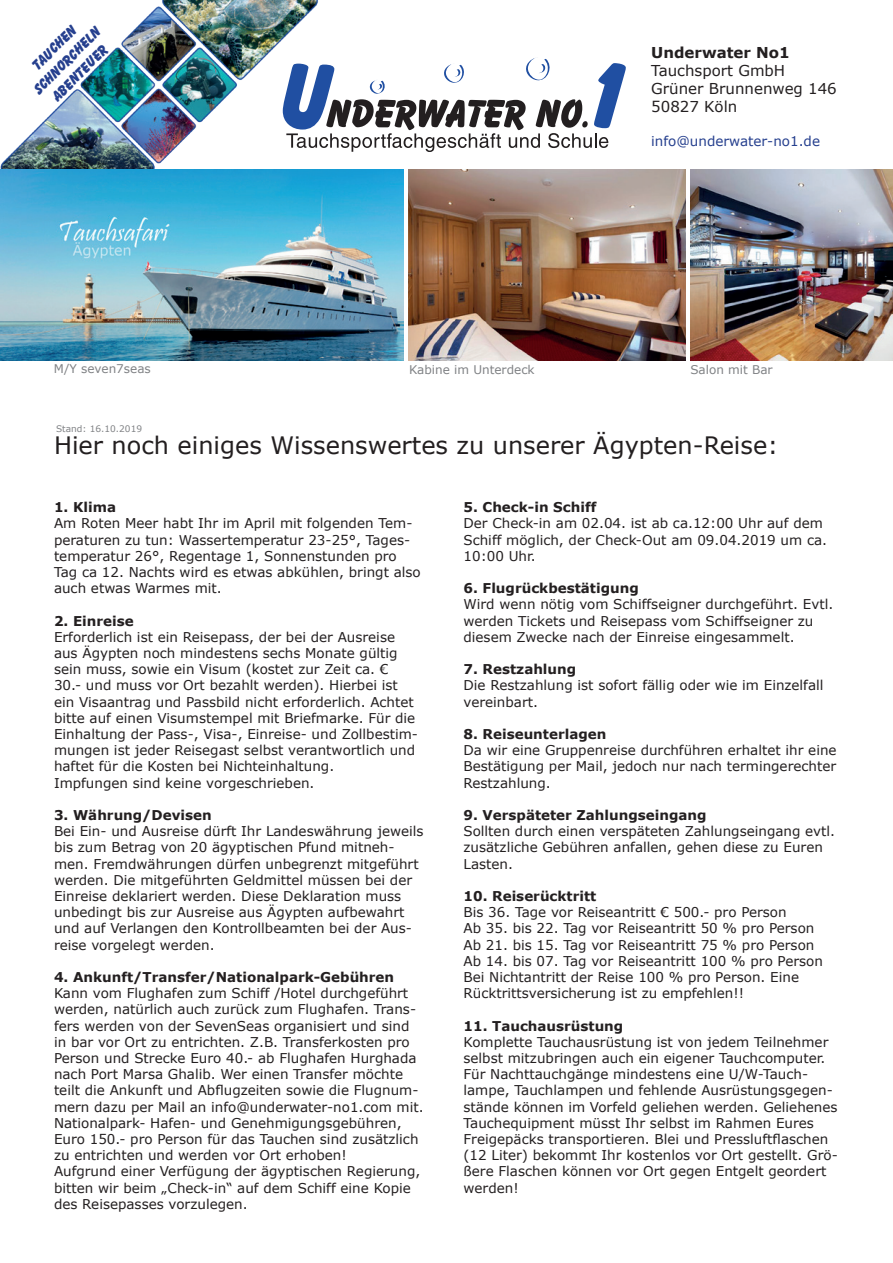
<style>
.page{position:relative;width:893px;height:1263px;background:#fff}
.page>*{position:absolute;margin:0;border:0;box-sizing:border-box;transform-origin:0 0}
.t1{font:24px "Verdana";color:#231f20}
.t2{font:15px/18px "Verdana";color:#231f20}
.t3{font:800 15px/18px "Balloon BT";color:#253f8e;text-align:center}
.t4{font:700 15px "Verdana";color:#231f20}
.t5{font:13.5px/16.2px "Verdana";color:#231f20}
.t6{font:700 13.5px "Verdana";color:#231f20}
.t7{font:13.5px "Verdana";color:#253f8e}
.t8{font:12px "Verdana";color:#808285}
.t9{font:9px "Verdana";color:#808285}
</style>
<div class="page">
<img style="left:0;top:0;width:354px;height:169px">
<svg style="left:283px;top:57px;width:343px;height:94px"></svg>
<img style="left:0;top:169px;width:403px;height:192px">
<img style="left:408px;top:169px;width:278px;height:192px">
<img style="left:690px;top:169px;width:203px;height:192px">
<p class="t3" style="left:17px;top:72px;width:90px;rotate:-45deg">Tauchen<br>Schnorcheln<br>Abenteuer</p>
<p class="t4" style="left:651px;top:42px;width:140px">Underwater No1</p>
<p class="t2" style="left:651px;top:61px;width:187px">Tauchsport GmbH<br>Grüner Brunnenweg 146<br>50827 Köln</p>
<p class="t7" style="left:651px;top:132px;width:170px">info@underwater-no1.de</p>
<p class="t8" style="left:54px;top:360px;width:98px">M/Y seven7seas</p>
<p class="t8" style="left:409px;top:361px;width:127px">Kabine im Unterdeck</p>
<p class="t8" style="left:690px;top:361px;width:84px">Salon mit Bar</p>
<p class="t9" style="left:56px;top:423px;width:88px">Stand: 16.10.2019</p>
<h1 class="t1" style="left:54px;top:429px;width:726px">Hier noch einiges Wissenswertes zu unserer Ägypten-Reise:</h1>
<p class="t6" style="left:54px;top:498px;width:64px">1. Klima</p>
<p class="t5" style="left:54px;top:515px;width:368px">Am Roten Meer habt Ihr im April mit folgenden Tem&shy;peraturen zu tun: Wassertemperatur 23-25°, Tages&shy;temperatur 26°, Regentage 1, Sonnenstunden pro Tag ca 12. Nachts wird es etwas abkühlen, bringt also auch etwas Warmes mit.</p>
<p class="t6" style="left:54px;top:611px;width:81px">2. Einreise</p>
<p class="t5" style="left:54px;top:629px;width:366px">Erforderlich ist ein Reisepass, der bei der Ausreise aus Ägypten noch mindestens sechs Monate gültig sein muss, sowie ein Visum (kostet zur Zeit ca. € 30.- und muss vor Ort bezahlt werden). Hierbei ist ein Visaantrag und Passbild nicht erforderlich. Achtet bitte auf einen Visumstempel mit Briefmarke. Für die Einhaltung der Pass-, Visa-, Einreise- und Zollbestim&shy;mungen ist jeder Reisegast selbst verantwortlich und haftet für die Kosten bei Nichteinhaltung.<br>Impfungen sind keine vorgeschrieben.</p>
<p class="t6" style="left:54px;top:805px;width:159px">3. Währung/Devisen</p>
<p class="t5" style="left:54px;top:823px;width:371px">Bei Ein- und Ausreise dürft Ihr Landeswährung jeweils bis zum Betrag von 20 ägyptischen Pfund mitneh&shy;men. Fremdwährungen dürfen unbegrenzt mitgeführt werden. Die mitgeführten Geldmittel müssen bei der Einreise deklariert werden. Diese Deklaration muss unbedingt bis zur Ausreise aus Ägypten aufbewahrt und auf Verlangen den Kontrollbeamten bei der Aus&shy;reise vorgelegt werden.</p>
<p class="t6" style="left:54px;top:967px;width:342px">4. Ankunft/Transfer/Nationalpark-Gebühren</p>
<p class="t5" style="left:54px;top:985px;width:371px">Kann vom Flughafen zum Schiff /Hotel durchgeführt werden, natürlich auch zurück zum Flughafen. Trans&shy;fers werden von der SevenSeas organisiert und sind in bar vor Ort zu entrichten. Z.B. Transferkosten pro Person und Strecke Euro 40.- ab Flughafen Hurghada nach Port Marsa Ghalib. Wer einen Transfer möchte teilt die Ankunft und Abflugzeiten sowie die Flugnum&shy;mern dazu per Mail an info@underwater-no1.com mit.<br>Nationalpark- Hafen- und Genehmigungsgebühren, Euro 150.- pro Person für das Tauchen sind zusätzlich zu entrichten und werden vor Ort erhoben!<br>Aufgrund einer Verfügung der ägyptischen Regierung, bitten wir beim „Check-in“ auf dem Schiff eine Kopie des Reisepasses vorzulegen.</p>
<p class="t6" style="left:463px;top:498px;width:134px">5. Check-in Schiff</p>
<p class="t5" style="left:463px;top:515px;width:365px">Der Check-in am 02.04. ist ab ca.12:00 Uhr auf dem<br>Schiff möglich, der Check-Out am 09.04.2019 um ca.<br>10:00 Uhr.</p>
<p class="t6" style="left:463px;top:579px;width:177px">6. Flugrückbestätigung</p>
<p class="t5" style="left:463px;top:596px;width:371px">Wird wenn nötig vom Schiffseigner durchgeführt. Evtl. werden Tickets und Reisepass vom Schiffseigner zu diesem Zwecke nach der Einreise eingesammelt.</p>
<p class="t6" style="left:463px;top:660px;width:114px">7. Restzahlung</p>
<p class="t5" style="left:463px;top:677px;width:362px">Die Restzahlung ist sofort fällig oder wie im Einzelfall vereinbart.</p>
<p class="t6" style="left:463px;top:724px;width:144px">8. Reiseunterlagen</p>
<p class="t5" style="left:463px;top:742px;width:375px;text-align:justify">Da wir eine Gruppenreise durchführen erhaltet ihr eine Bestätigung per Mail, jedoch nur nach termingerechter Restzahlung.</p>
<p class="t6" style="left:463px;top:805px;width:245px">9. Verspäteter Zahlungseingang</p>
<p class="t5" style="left:463px;top:823px;width:373px">Sollten durch einen verspäteten Zahlungseingang evtl. zusätzliche Gebühren anfallen, gehen diese zu Euren<br>Lasten.</p>
<p class="t6" style="left:463px;top:886px;width:134px">10. Reiserücktritt</p>
<p class="t5" style="left:463px;top:904px;width:361px">Bis 36. Tage vor Reiseantritt € 500.- pro Person<br>Ab 35. bis 22. Tag vor Reiseantritt 50 % pro Person Ab 21. bis 15. Tag vor Reiseantritt 75 % pro Person Ab 14. bis 07. Tag vor Reiseantritt 100 % pro Person Bei Nichtantritt der Reise 100 % pro Person. Eine Rücktrittsversicherung ist zu empfehlen!!</p>
<p class="t6" style="left:463px;top:1016px;width:161px">11. Tauchausrüstung</p>
<p class="t5" style="left:463px;top:1034px;width:376px">Komplette Tauchausrüstung ist von jedem Teilnehmer selbst mitzubringen auch ein eigener Tauchcomputer.<br>Für Nachttauchgänge mindestens eine U/W-Tauch&shy;lampe, Tauchlampen und fehlende Ausrüstungsgegen&shy;stände können im Vorfeld geliehen werden. Geliehenes Tauchequipment müsst Ihr selbst im Rahmen Eures Freigepäcks transportieren. Blei und Pressluftflaschen (12 Liter) bekommt Ihr kostenlos vor Ort gestellt. Grö&shy;ßere Flaschen können vor Ort gegen Entgelt geordert werden!</p>
</div>
